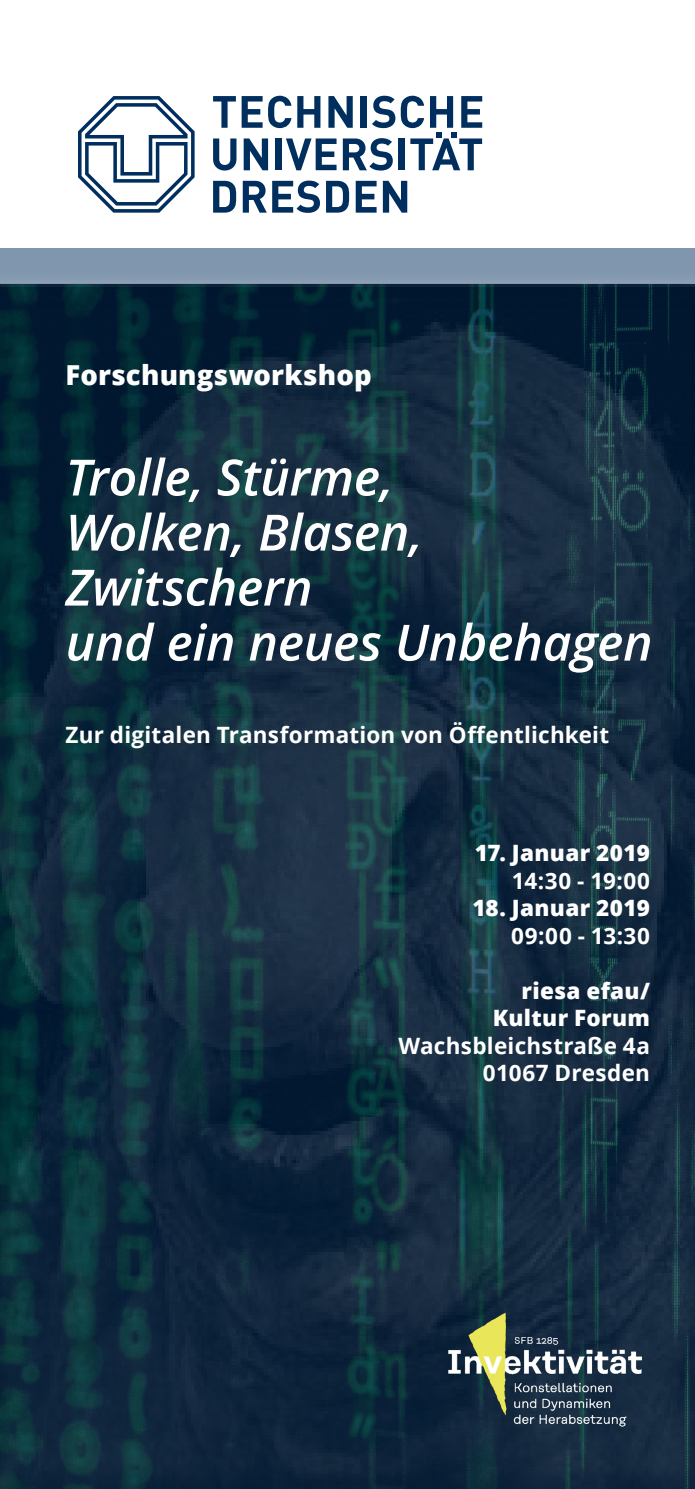
<style>
.page{position:relative;width:695px;height:1489px;background:#fff}
.page>*{position:absolute;margin:0;border:0;box-sizing:border-box;transform-origin:0 0}
.t1{font:italic 600 50px "Open Sans";letter-spacing:-.005em;color:#fff}
.t2{font:800 27.5px "Open Sans";letter-spacing:.005em;color:#fff}
.t3{font:700 22.5px "Open Sans";letter-spacing:.01em;color:#fff}
.t4{font:800 22.5px "Open Sans";letter-spacing:.015em;color:#fff}
</style>
<div class="page">
<img style="left:0;top:284px;width:694px;height:1204px">
<svg style="left:213px;top:181px;width:23px;height:32px"></svg>
<svg style="left:243px;top:180px;width:77px;height:33px"></svg>
<svg style="left:326px;top:181px;width:23px;height:32px"></svg>
<svg style="left:355px;top:181px;width:21px;height:32px"></svg>
<svg style="left:383px;top:181px;width:24px;height:32px"></svg>
<svg style="left:213px;top:96px;width:269px;height:74px"></svg>
<svg style="left:78px;top:96px;width:116px;height:117px"></svg>
<div style="left:0;top:248px;width:694px;height:35px;background:#7f96ae"></div>
<img style="left:418px;top:1239px;width:233px;height:249px">
<p class="t2" style="left:66px;top:354px;width:307px">Forschungsworkshop</p>
<p class="t1" style="left:66px;top:443px;width:329px">Trolle, Stürme,</p>
<p class="t1" style="left:66px;top:498px;width:358px">Wolken, Blasen,</p>
<p class="t1" style="left:66px;top:553px;width:248px">Zwitschern</p>
<p class="t1" style="left:66px;top:608px;width:588px">und ein neues Unbehagen</p>
<p class="t3" style="left:66px;top:719px;width:545px">Zur digitalen Transformation von Öffentlichkeit</p>
<p class="t4" style="left:474px;top:835px;width:177px">17. Januar 2019</p>
<p class="t3" style="left:512px;top:864px;width:140px">14:30 - 19:00</p>
<p class="t4" style="left:472px;top:890px;width:179px">18. Januar 2019</p>
<p class="t3" style="left:511px;top:919px;width:140px">09:00 - 13:30</p>
<p class="t4" style="left:521px;top:973px;width:130px">riesa efau/</p>
<p class="t4" style="left:493px;top:1000px;width:158px">Kultur Forum</p>
<p class="t3" style="left:398px;top:1029px;width:253px">Wachsbleichstraße 4a</p>
<p class="t3" style="left:482px;top:1057px;width:169px">01067 Dresden</p>
</div>
